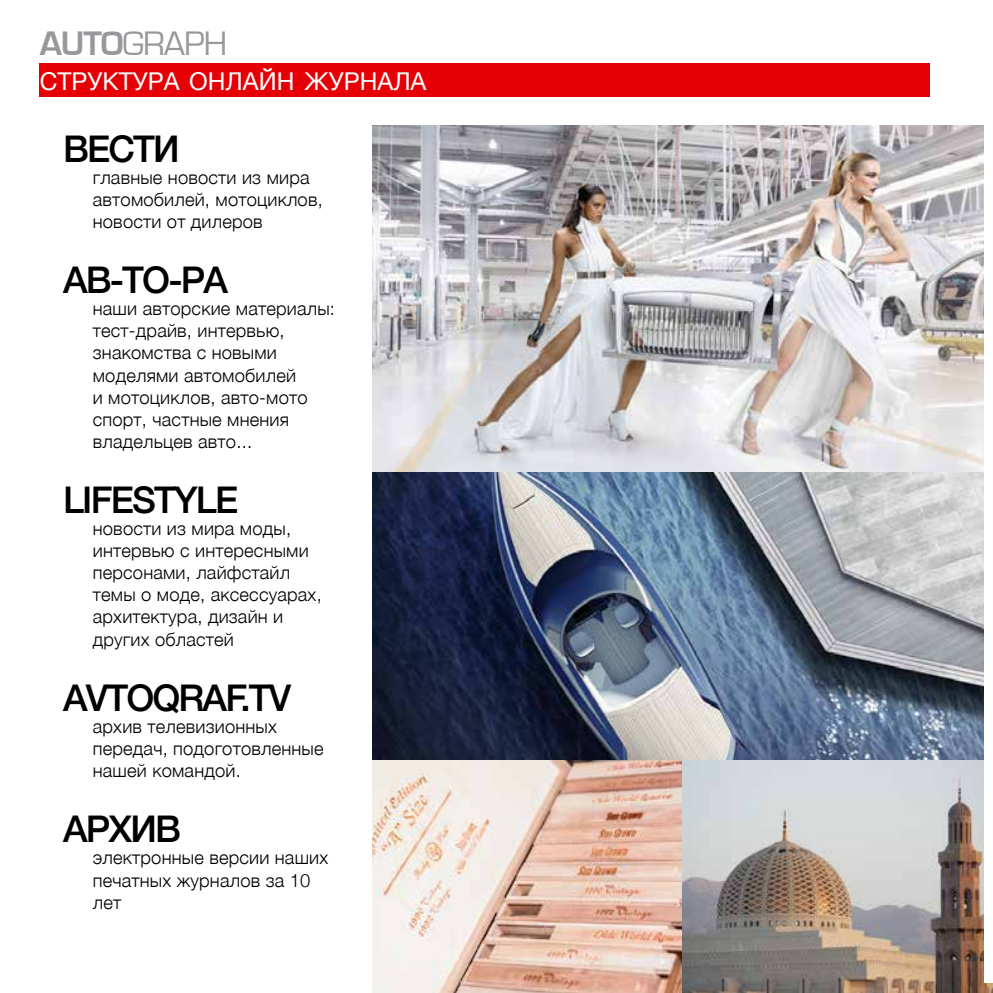
<style>
.page{position:relative;width:993px;height:993px;background:#fff}
.page>*{position:absolute;margin:0;border:0;box-sizing:border-box;transform-origin:0 0}
.t1{font:500 36.75px "Helvetica Neue";letter-spacing:-.05em;color:#000}
.t2{font:35px "Eurostile";letter-spacing:-.03em;color:#98989c}
.t3{font:24.5px "Helvetica Neue";color:#fff}
.t4{font:300 18.38px/22.1px "Helvetica Neue";letter-spacing:.01em;color:#000}
.s1{font-weight:700}
</style>
<div class="page">
<img style="left:372px;top:126px;width:612px;height:634px">
<img style="left:372px;top:760px;width:310px;height:232px">
<img style="left:682px;top:760px;width:310px;height:232px">
<div style="left:40px;top:63px;width:889px;height:33px;background:#e60005"></div>
<img style="left:984px;top:760px;width:8px;height:222px">
<h2 class="t2" style="left:40px;top:25px;width:189px"><span class="s1">Auto</span>graph</h2>
<h3 class="t3" style="left:40px;top:63px;width:388px">структура онлайн журнала</h3>
<h1 class="t1" style="left:63px;top:119px;width:118px">ВЕСТИ</h1>
<p class="t4" style="left:93px;top:165px;width:231px">главные новости из мира автомобилей, мотоциклов, новости от дилеров</p>
<h1 class="t1" style="left:63px;top:250px;width:166px">АВ-ТО-РА</h1>
<p class="t4" style="left:93px;top:296px;width:243px">наши авторские материалы: тест-драйв, интервью, знакомства с новыми моделями автомобилей<br>и мотоциклов, авто-мото спорт, частные мнения владельцев авто...</p>
<h1 class="t1" style="left:63px;top:470px;width:177px">LIFESTYLE</h1>
<p class="t4" style="left:93px;top:516px;width:230px">новости из мира моды, интервью с интересными персонами, лайфстайл темы о моде, аксессуарах, архитектура, дизайн и других областей</p>
<h1 class="t1" style="left:63px;top:668px;width:230px">АVTOQRAF.TV</h1>
<p class="t4" style="left:93px;top:713px;width:232px">архив телевизионных передач, подоготовленные нашей командой.</p>
<h1 class="t1" style="left:63px;top:799px;width:119px">АРХИВ</h1>
<p class="t4" style="left:93px;top:845px;width:237px">электронные версии наших печатных журналов за 10 лет</p>
</div>
